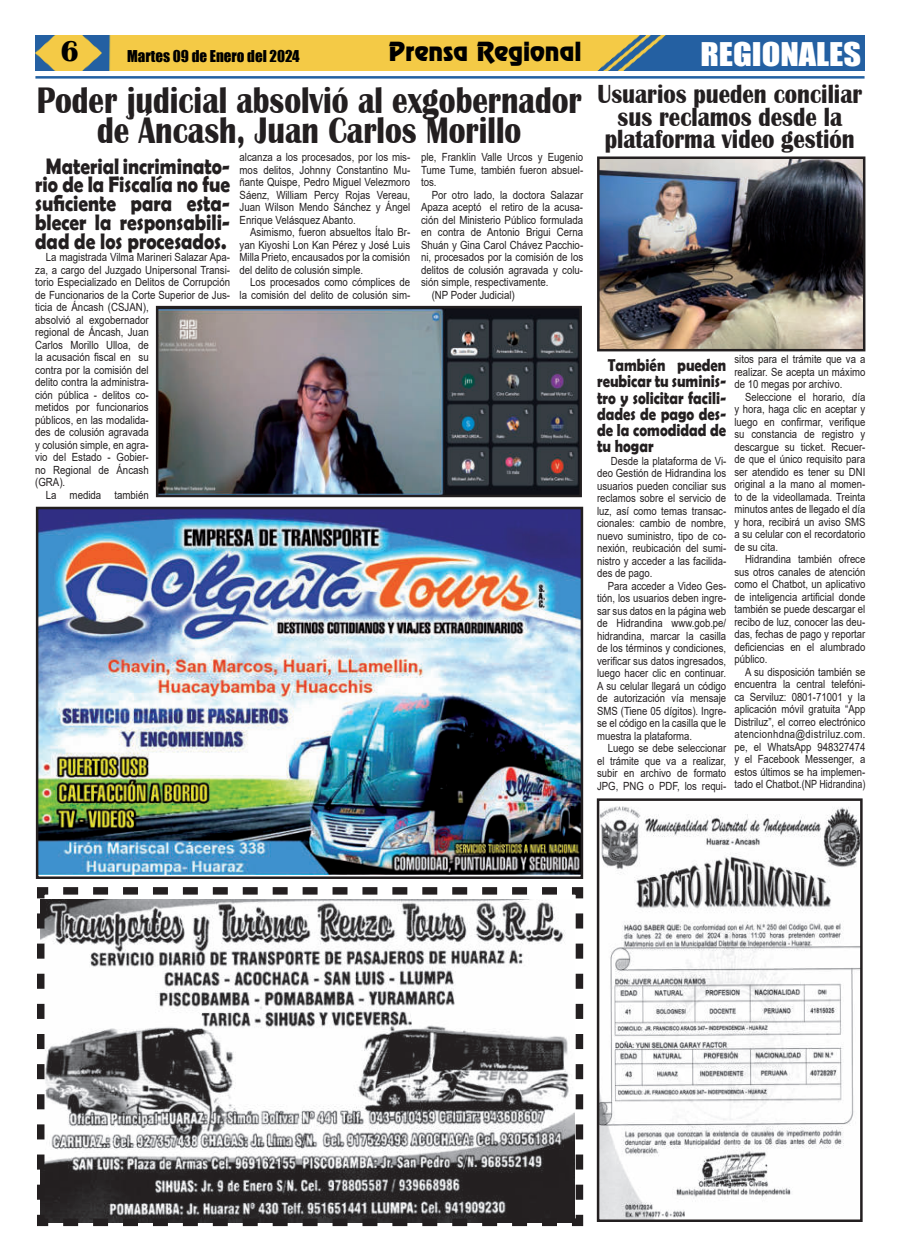
<style>
.page{position:relative;width:900px;height:1258px;background:#fff}
.page>*{position:absolute;margin:0;border:0;box-sizing:border-box;transform-origin:0 0}
.t1{font:700 38px/30px "Britannic";color:#231f20;text-align:center;scale:.82 1}
.t2{font:30px "Impact";color:#fff;scale:1.14 1}
.t3{font:700 30px "Britannic";color:#000}
.t4{font:700 27px/22.5px "Britannic";color:#231f20;text-align:center;scale:.85 1}
.t5{font:23.75px "Renfrew Normal";color:#000}
.t6{font:700 22.5px/18.8px "Berlin Sans FB Demi";color:#231f20;text-align:center;scale:.86 1}
.t7{font:700 17.5px/16.2px "Berlin Sans FB Demi";color:#231f20;text-align:justify;scale:.84 1}
.t8{font:15px "Impact";color:#000}
.t9{font:11.25px/12.5px "Arial";color:#231f20;text-align:justify;scale:.85 1}
.t10{font:11.25px/12.5px "Arial";color:#231f20;text-align:justify;scale:.86 1}
</style>
<div class="page">
<img style="left:35px;top:35px;width:830px;height:36px">
<hr style="left:35px;top:76px;width:830px;height:3px;background:#2361a2">
<img style="left:40px;top:511px;width:539px;height:363px">
<div style="left:36px;top:507px;width:547px;height:372px;border:3px solid #231f20"></div>
<svg style="left:37px;top:887px;width:547px;height:340px"></svg>
<img style="left:160px;top:310px;width:418px;height:183px">
<div style="left:156px;top:306px;width:426px;height:191px;border:3px solid #231f20"></div>
<img style="left:601px;top:160px;width:260px;height:187px">
<div style="left:597px;top:156px;width:268px;height:195px;border:3px solid #231f20"></div>
<img style="left:601px;top:806px;width:258px;height:412px">
<div style="left:597px;top:798px;width:266px;height:424px;border:3px solid #231f20"></div>
<h2 class="t3" style="left:61px;top:36px;width:20px">6</h2>
<h3 class="t8" style="left:127px;top:48px;width:174px">Martes 09 de Enero del 2024</h3>
<h3 class="t5" style="left:389px;top:41px;width:194px">Prensa Regional</h3>
<h2 class="t2" style="left:700px;top:38px;width:143px">REGIONALES</h2>
<h1 class="t1" style="left:37px;top:85px;width:666px">Poder judicial absolvió al exgobernador de Áncash, Juan Carlos Morillo</h1>
<h3 class="t6" style="left:35px;top:158px;width:228px">Material incriminato&shy;rio de la Fiscalía no fue suficiente para esta&shy;blecer la responsabili&shy;dad de los procesados.</h3>
<p class="t10" style="left:46px;top:252px;width:216px">La magistrada Vilma Marineri Salazar Apa-</p>
<p class="t10" style="left:35px;top:265px;width:228px">za, a cargo del Juzgado Unipersonal Transi-</p>
<p class="t10" style="left:35px;top:277px;width:228px">torio Especializado en Delitos de Corrupción</p>
<p class="t10" style="left:35px;top:290px;width:228px">de Funcionarios de la Corte Superior de Jus-</p>
<p class="t10" style="left:35px;top:302px;width:134px">ticia de Áncash (CSJAN),</p>
<p class="t10" style="left:35px;top:315px;width:134px">absolvió al exgobernador</p>
<p class="t10" style="left:35px;top:327px;width:134px">regional de Áncash, Juan</p>
<p class="t10" style="left:35px;top:340px;width:134px">Carlos Morillo Ulloa, de</p>
<p class="t10" style="left:35px;top:351px;width:134px">la acusación fiscal en su</p>
<p class="t10" style="left:35px;top:365px;width:134px">contra por la comisión del</p>
<p class="t10" style="left:35px;top:377px;width:134px">delito contra la administra-</p>
<p class="t10" style="left:35px;top:390px;width:134px">ción pública - delitos co-</p>
<p class="t10" style="left:35px;top:402px;width:134px">metidos por funcionarios</p>
<p class="t10" style="left:35px;top:415px;width:134px">públicos, en las modalida-</p>
<p class="t10" style="left:35px;top:427px;width:134px">des de colusión agravada</p>
<p class="t10" style="left:35px;top:440px;width:134px">y colusión simple, en agra-</p>
<p class="t10" style="left:35px;top:452px;width:134px">vio del Estado - Gobier-</p>
<p class="t10" style="left:35px;top:465px;width:134px">no Regional de Áncash</p>
<p class="t10" style="left:35px;top:477px;width:36px">(GRA).</p>
<p class="t10" style="left:46px;top:490px;width:121px">La medida también</p>
<h3 class="t4" style="left:598px;top:83px;width:313px">Usuarios pueden conciliar sus reclamos desde la plataforma video gestión</h3>
<p class="t10" style="left:421px;top:152px;width:190px">ple, Franklin Valle Urcos y Eugenio Tume Tume, también fueron absuel&shy;tos.</p>
<p class="t10" style="left:432px;top:189px;width:178px">Por otro lado, la doctora Salazar</p>
<p class="t10" style="left:421px;top:202px;width:190px">Apaza aceptó el retiro de la acusa-</p>
<p class="t10" style="left:421px;top:214px;width:190px">ción del Ministerio Público formulada</p>
<p class="t10" style="left:421px;top:227px;width:190px">en contra de Antonio Brigui Cerna</p>
<p class="t10" style="left:421px;top:239px;width:190px">Shuán y Gina Carol Chávez Pacchio-</p>
<p class="t10" style="left:421px;top:252px;width:190px">ni, procesados por la comisión de los</p>
<p class="t10" style="left:421px;top:264px;width:190px">delitos de colusión agravada y colu-</p>
<p class="t10" style="left:421px;top:277px;width:150px">sión simple, respectivamente.</p>
<p class="t10" style="left:432px;top:289px;width:98px">(NP Poder Judicial)</p>
<p class="t10" style="left:240px;top:152px;width:200px">alcanza a los procesados, por los mis&shy;mos delitos, Johnny Constantino Mu&shy;ñante Quispe, Pedro Miguel Velezmoro Sáenz, William Percy Rojas Vereau, Juan Wilson Mendo Sánchez y Ángel Enrique Velásquez Abanto.</p>
<p class="t10" style="left:240px;top:227px;width:200px;text-indent:11px">Asimismo, fueron absueltos Ítalo Br&shy;yan Kiyoshi Lon Kan Pérez y José Luis Milla Prieto, encausados por la comisión del delito de colusión simple.</p>
<p class="t10" style="left:240px;top:277px;width:200px;text-align:right">Los procesados como cómplices de<br>la comisión del delito de colusión sim-</p>
<p class="t9" style="left:734px;top:354px;width:156px">sitos para el trámite que va a realizar. Se acepta un máximo de 10 megas por archivo.</p>
<p class="t9" style="left:734px;top:391px;width:156px;text-indent:11px">Seleccione el horario, día y hora, haga clic en aceptar y luego en confirmar, verifique su constancia de registro y descargue su ticket. Recuer&shy;de que el único requisito para ser atendido es tener su DNI original a la mano al momen&shy;to de la videollamada. Treinta minutos antes de llegado el día y hora, recibirá un aviso SMS a su celular con el recordatorio de su cita.</p>
<p class="t9" style="left:734px;top:554px;width:156px;text-indent:11px">Hidrandina también ofrece sus otros canales de atención como el Chatbot, un aplicativo de inteligencia artificial donde también se puede descargar el recibo de luz, conocer las deu&shy;das, fechas de pago y reportar deficiencias en el alumbrado público.</p>
<p class="t9" style="left:734px;top:666px;width:156px;text-indent:11px">A su disposición también se encuentra la central telefóni&shy;ca Serviluz: 0801-71001 y la aplicación móvil gratuita “App Distriluz”, el correo electrónico atencionhdna@distriluz.com. pe, el WhatsApp 948327474 y el Facebook Messenger, a estos últimos se ha implemen&shy;tado el Chatbot.(NP Hidrandina)</p>
<h3 class="t7" style="left:597px;top:358px;width:155px;text-indent:11px">También pueden reubicar tu suminis&shy;tro y solicitar facili&shy;dades de pago des&shy;de la comodidad de tu hogar</h3>
<p class="t9" style="left:597px;top:456px;width:154px;text-indent:14px">Desde la plataforma de Vi&shy;deo Gestión de Hidrandina los usuarios pueden conciliar sus reclamos sobre el servicio de luz, así como temas transac&shy;cionales: cambio de nombre, nuevo suministro, tipo de co&shy;nexión, reubicación del sumi&shy;nistro y acceder a las facilida&shy;des de pago.</p>
<p class="t9" style="left:597px;top:581px;width:154px;text-indent:11px">Para acceder a Video Ges&shy;tión, los usuarios deben ingre&shy;sar sus datos en la página web de Hidrandina www.gob.pe/ hidrandina, marcar la casilla de los términos y condiciones, verificar sus datos ingresados, luego hacer clic en continuar.<br>A su celular llegará un código de autorización vía mensaje SMS (Tiene 05 dígitos). Ingre&shy;se el código en la casilla que le muestra la plataforma.</p>
<p class="t9" style="left:597px;top:743px;width:154px;text-indent:11px">Luego se debe seleccionar el trámite que va a realizar, subir en archivo de formato JPG, PNG o PDF, los requi-</p>
</div>
